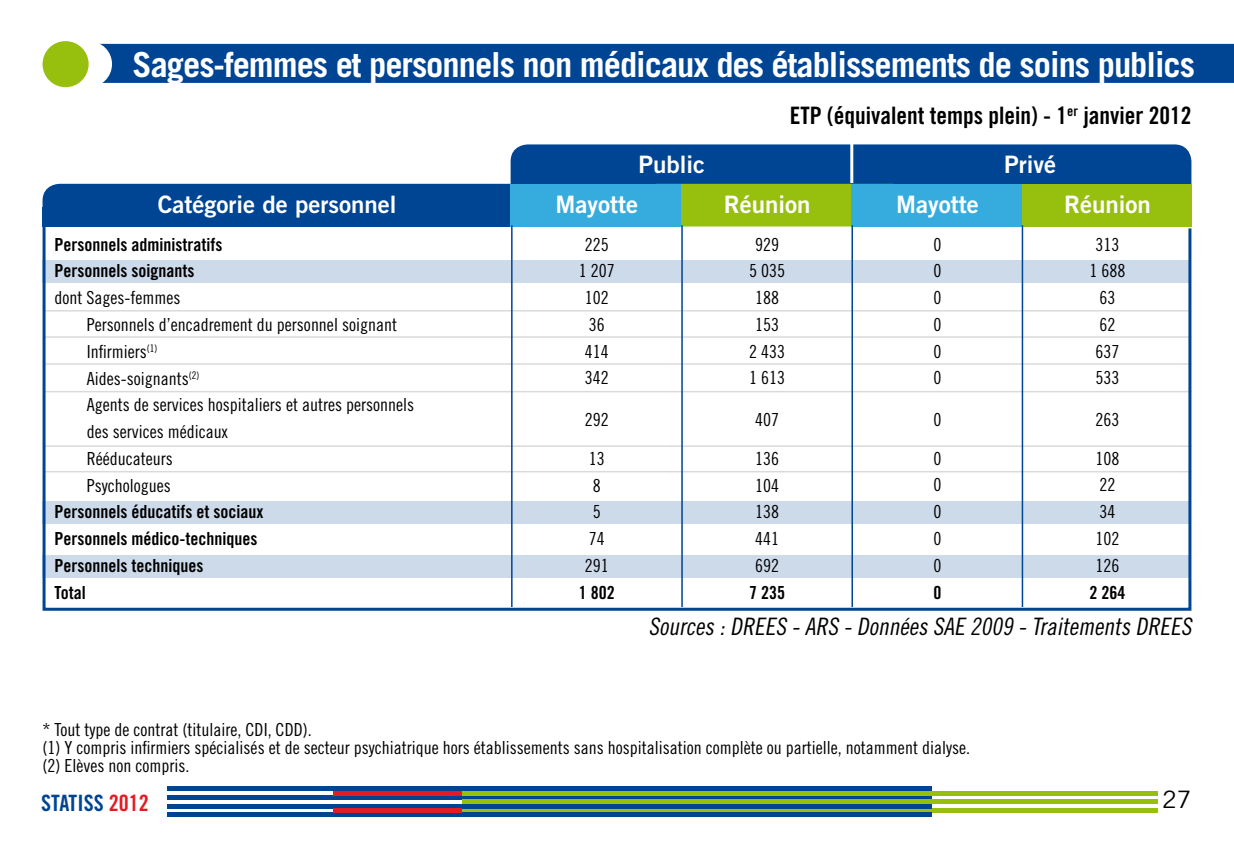
<style>
.page{position:relative;width:1234px;height:851px;background:#fff}
.page>*{position:absolute;margin:0;border:0;box-sizing:border-box;transform-origin:0 0}
.t1{font:700 34.5px "Trade Gothic";letter-spacing:-.03em;color:#fff}
.t2{font:24px "Trade Gothic Bold Two";color:#fff}
.t3{font:italic 24px "Trade Gothic Cond Eighteen";color:#000}
.t4{font:24px "Trade Gothic Bold Cond Twenty";color:#000}
.t5{font:24px "Trade Gothic";color:#000}
.t6{font:22.5px "Trade Gothic Bold Cond Twenty";color:#004494}
.t7{font:18px/26.7px "Trade Gothic Cond Eighteen";color:#000}
.t8{font:18px/26.7px "Trade Gothic Bold Cond Twenty";color:#000}
.s1{color:#e21c25}
</style>
<div class="page">
<div style="left:88px;top:44px;width:1145px;height:39px;background:#004494"></div>
<div style="left:66px;top:41px;width:46px;height:46px;background:#fff;border-radius:50%"></div>
<div style="left:43px;top:41px;width:46px;height:46px;background:#97bf0d;border-radius:50%"></div>
<svg style="left:167px;top:795px;width:765px;height:4px;background:#20557a"></svg>
<div style="left:461px;top:790px;width:696px;height:5px;background:#97bf0d"></div>
<hr style="left:461px;top:799px;width:696px;height:4px;background:#97bf0d">
<svg style="left:461px;top:808px;width:696px;height:4px;background:#7daa23"></svg>
<hr style="left:43px;top:812px;width:889px;height:4px;background:#004494">
<hr style="left:43px;top:786px;width:889px;height:4px;background:#004494">
<div style="left:43px;top:803px;width:889px;height:5px;background:#004494"></div>
<div style="left:333px;top:790px;width:128px;height:5px;background:#e21c25"></div>
<hr style="left:333px;top:808px;width:128px;height:4px;background:#e21c25">
<div style="left:30px;top:782px;width:137px;height:45px;background:#fff"></div>
<div style="left:43px;top:184px;width:491px;height:42px;background:#004494;border-radius:17px"></div>
<div style="left:510px;top:144px;width:681px;height:72px;background:#004494;border-radius:17px"></div>
<div style="left:43px;top:207px;width:480px;height:19px;background:#004494"></div>
<div style="left:922px;top:184px;width:269px;height:42px;background:#97bf0d"></div>
<div style="left:639px;top:184px;width:269px;height:42px;background:#97bf0d;border-radius:17px"></div>
<div style="left:510px;top:184px;width:171px;height:42px;background:#36acde"></div>
<div style="left:850px;top:184px;width:171px;height:42px;background:#36acde"></div>
<hr style="left:850px;top:137px;width:3px;height:46px;background:#fff">
<svg style="left:42px;top:223px;width:1150px;height:388px"></svg>
<h1 class="t1" style="left:132px;top:43px;width:1063px">Sages-femmes et personnels non médicaux des établissements de soins publics</h1>
<h2 class="t4" style="left:789px;top:100px;width:403px">ETP (équivalent temps plein) - 1<sup>er</sup> janvier 2012</h2>
<h2 class="t2" style="left:638px;top:150px;width:68px">Public</h2>
<h2 class="t2" style="left:1003px;top:150px;width:53px">Privé</h2>
<h2 class="t2" style="left:158px;top:190px;width:240px">Catégorie de personnel</h2>
<h2 class="t2" style="left:555px;top:190px;width:84px">Mayotte</h2>
<h2 class="t2" style="left:723px;top:190px;width:88px">Réunion</h2>
<h2 class="t2" style="left:895px;top:190px;width:84px">Mayotte</h2>
<h2 class="t2" style="left:1063px;top:190px;width:88px">Réunion</h2>
<p class="t8" style="left:55px;top:231px;width:169px">Personnels administratifs<br>Personnels soignants</p>
<p class="t7" style="left:87px;top:284px;width:328px;text-indent:-32px">dont Sages-femmes<br>Personnels d’encadrement du personnel soignant<br>Infirmiers<sup>(1)<br></sup>Aides-soignants<sup>(2)<br></sup>Agents de services hospitaliers et autres personnels des services médicaux<br>Rééducateurs<br>Psychologues</p>
<p class="t8" style="left:55px;top:498px;width:210px">Personnels éducatifs et sociaux<br>Personnels médico-techniques<br>Personnels techniques<br>Total</p>
<p class="t7" style="left:1089px;top:230px;width:37px;text-align:center">313<br>1 688<br>63<br>62<br>637<br>533</p>
<p class="t7" style="left:1095px;top:400px;width:25px;line-height:38.7px">263<br>108</p>
<p class="t7" style="left:1095px;top:471px;width:25px">22<br>34<br>102<br>126</p>
<p class="t8" style="left:1089px;top:578px;width:37px">2 264</p>
<p class="t7" style="left:933px;top:230px;width:9px;text-align:justify">0<br>0<br>0<br>0<br>0<br>0</p>
<p class="t7" style="left:933px;top:400px;width:9px;line-height:38.7px">0<br>0</p>
<p class="t7" style="left:933px;top:471px;width:9px;text-align:justify">0<br>0<br>0<br>0</p>
<p class="t8" style="left:933px;top:578px;width:9px">0</p>
<p class="t7" style="left:749px;top:230px;width:37px;text-align:center">929<br>5 035<br>188<br>153<br>2 433<br>1 613</p>
<p class="t7" style="left:755px;top:400px;width:25px;line-height:38.7px">407<br>136</p>
<p class="t7" style="left:755px;top:471px;width:25px;text-align:justify">104<br>138<br>441<br>692</p>
<p class="t8" style="left:749px;top:578px;width:37px">7 235</p>
<p class="t7" style="left:579px;top:230px;width:37px;text-align:center">225<br>1 207<br>102<br>36<br>414<br>342</p>
<p class="t7" style="left:584px;top:400px;width:25px;line-height:38.7px">292<br>13</p>
<p class="t7" style="left:584px;top:471px;width:25px;text-align:center">8<br>5<br>74<br>291</p>
<p class="t8" style="left:579px;top:578px;width:37px">1 802</p>
<h2 class="t3" style="left:648px;top:612px;width:549px">Sources :DREES -ARS -Données SAE 2009 -Traitements DREES</h2>
<p class="t7" style="left:43px;top:720px;width:928px;line-height:18px">* Tout type de contrat (titulaire, CDI, CDD).<br>(1) Y compris infirmiers spécialisés et de secteur psychiatrique hors établissements sans hospitalisation complète ou partielle, notamment dialyse. (2) Elèves non compris.</p>
<p class="t6" style="left:41px;top:789px;width:109px">STATISS <span class="s1">2012</span></p>
<h2 class="t5" style="left:1161px;top:785px;width:31px">27</h2>
</div>
